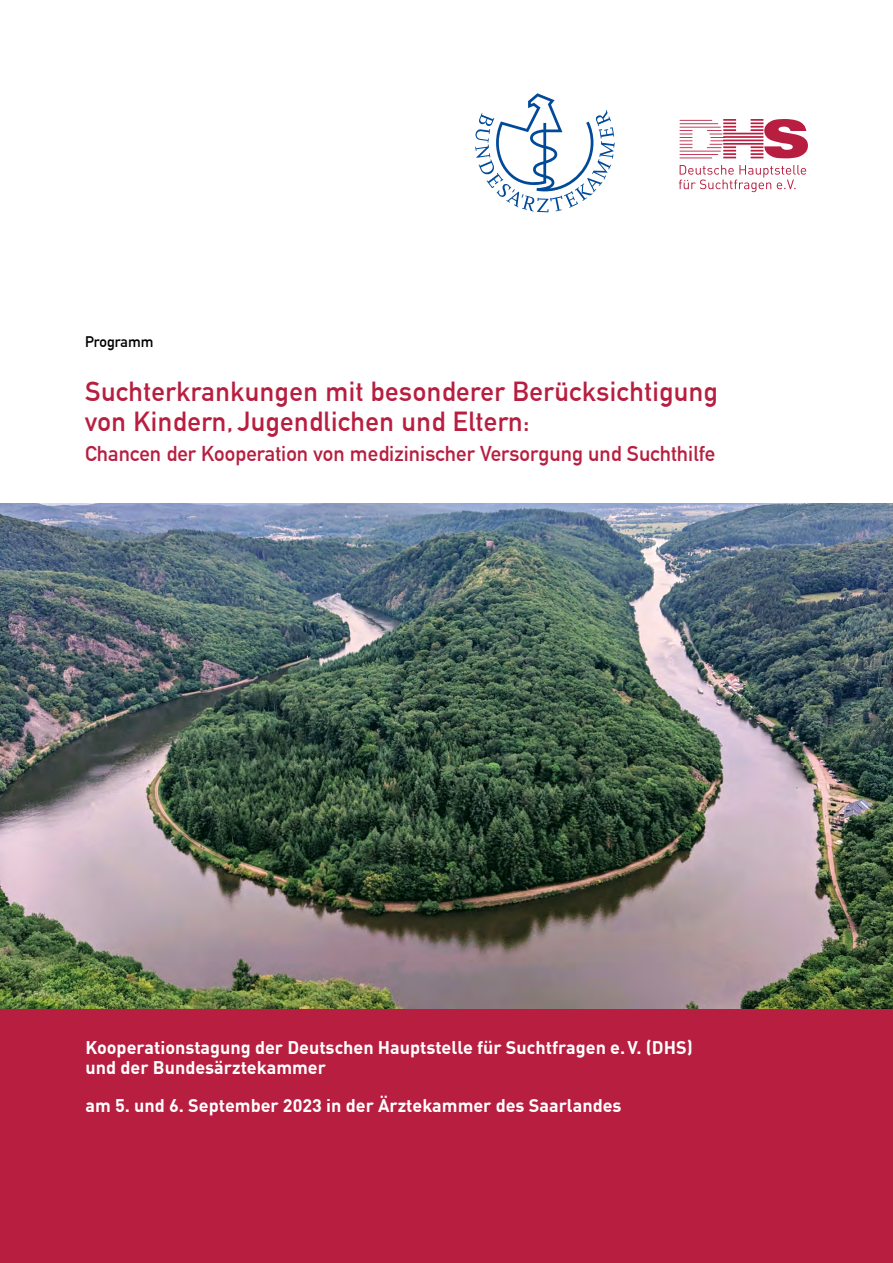
<style>
.page{position:relative;width:893px;height:1263px;background:#fff}
.page>*{position:absolute;margin:0;border:0;box-sizing:border-box;transform-origin:0 0}
.t1{font:700 27px/30px "DIN Alternate";letter-spacing:.02em;color:#b71e3f}
.t2{font:700 21px "DIN Alternate";letter-spacing:.005em;color:#b71e3f}
.t3{font:700 18px/19px "DIN Offc";color:#fff}
.t4{font:700 15px "DIN Alternate";letter-spacing:.005em;color:#000}
</style>
<div class="page">
<div style="left:0;top:786px;width:893px;height:477px;background:#b71e3f"></div>
<img style="left:0;top:503px;width:893px;height:505px">
<svg style="left:679px;top:119px;width:129px;height:73px"></svg>
<svg style="left:475px;top:93px;width:140px;height:119px"></svg>
<p class="t4" style="left:85px;top:330px;width:70px">Programm</p>
<h1 class="t1" style="left:85px;top:374px;width:634px">Suchterkrankungen mit besonderer Berücksichtigung von Kindern, Jugendlichen und Eltern:</h1>
<p class="t2" style="left:85px;top:437px;width:632px">Chancen der Kooperation von medizinischer Versorgung und Suchthilfe</p>
<p class="t3" style="left:85px;top:1037px;width:609px">Kooperationstagung der Deutschen Hauptstelle für Suchtfragen e.V. (DHS) und der Bundesärztekammer</p>
<p class="t3" style="left:86px;top:1095px;width:538px">am 5. und 6. September 2023 in der Ärztekammer des Saarlandes</p>
</div>
